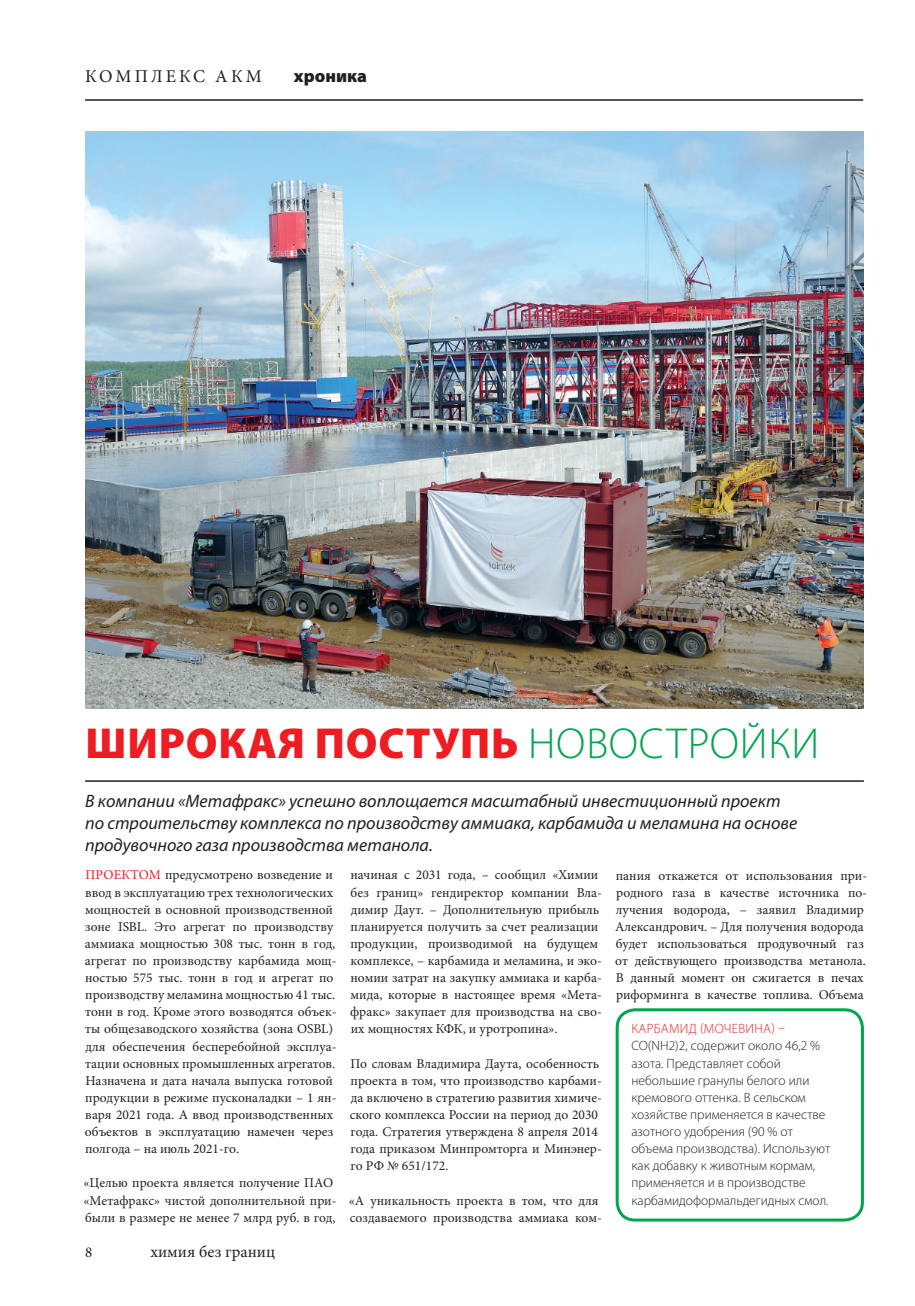
<style>
.page{position:relative;width:915px;height:1306px;background:#fff}
.page>*{position:absolute;margin:0;border:0;box-sizing:border-box;transform-origin:0 0}
.t1{font:300 43.5px "Myriad Pro";color:#00a54f}
.t2{font:900 43.5px "Myriad Pro";color:#ee1d23}
.t3{font:italic 18px/21.6px "Myriad Pro";color:#231f20}
.t4{font:18px "Minion Pro";letter-spacing:.17em;color:#231f20}
.t5{font:900 18px "Myriad Pro";color:#231f20}
.t6{font:16.5px "Minion Pro";color:#231f20}
.t7{font:15px "Minion Pro";color:#231f20}
.t8{font:13.5px/17.1px "Minion Pro";color:#231f20}
.t9{font:300 13.5px/17.1px "Myriad Pro";color:#231f20}
.t10{font:300 13.5px "Myriad Pro";color:#ee1d23}
.s1{font-weight:900;color:#ee1d23}
.s2{color:#ee1d23}
</style>
<div class="page">
<hr style="left:85px;top:99px;width:777px;height:2px;background:#231f20">
<hr style="left:85px;top:780px;width:778px;height:1px;background:#231f20">
<img style="left:85px;top:132px;width:778px;height:576px">
<div style="left:615px;top:1008px;width:248px;height:213px;border:3px solid #00a54f;border-radius:18px"></div>
<h2 class="t4" style="left:85px;top:64px;width:178px">КОМПЛЕКС АКМ</h2>
<h2 class="t5" style="left:294px;top:63px;width:75px">хроника</h2>
<h1 class="t2" style="left:85px;top:714px;width:131px">Широкая</h1>
<h1 class="t2" style="left:314px;top:714px;width:30px">пост</h1>
<h1 class="t1" style="left:432px;top:717px;width:123px"><span class="s1">упь</span> новостро</h1>
<h1 class="t1" style="left:739px;top:717px;width:52px">йки</h1>
<h2 class="t3" style="left:85px;top:790px;width:713px">В компании «Метафракс» успешно воплощается масштабный инвестиционный проект по строительству комплекса по производству аммиака, карбамида и меламина на основе продувочного газа производства метанола.</h2>
<p class="t8" style="left:85px;top:866px;width:253px"><span class="s2">ПРОЕКТОМ</span> предусмотрено возведение и ввод в эксплуатацию трех технологических мощностей в основной производственной зоне ISBL. Это агрегат по производству аммиака мощностью 308 тыс. тонн в год, агрегат по производству карбамида мощ&shy;ностью 575 тыс. тонн в год и агрегат по производству меламина мощностью 41 тыс. тонн в год. Кроме этого возводятся объек&shy;ты общезаводского хозяйства (зона OSBL) для обеспечения бесперебойной эксплуа&shy;тации основных промышленных агрегатов.<br>Назначена и дата начала выпуска готовой продукции в режиме пусконаладки – 1 ян&shy;варя 2021 года. А ввод производственных объектов в эксплуатацию намечен через полгода – на июль 2021-го.</p>
<p class="t8" style="left:84px;top:1174px;width:254px">«Целью проекта является получение ПАО «Метафракс» чистой дополнительной при&shy;были в размере не менее 7 млрд руб. в год,</p>
<p class="t7" style="left:85px;top:1242px;width:9px">8</p>
<p class="t6" style="left:150px;top:1240px;width:126px">химия без границ</p>
<p class="t8" style="left:350px;top:866px;width:253px">начиная с 2031 года, – сообщил «Химии без границ» гендиректор компании Вла&shy;димир Даут. – Дополнительную прибыль планируется получить за счет реализации продукции, производимой на будущем комплексе, – карбамида и меламина, и эко&shy;номии затрат на закупку аммиака и карба&shy;мида, которые в настоящее время «Мета&shy;фракс» закупает для производства на сво&shy;их мощностях КФК, и уротропина».</p>
<p class="t8" style="left:349px;top:1054px;width:253px">По словам Владимира Даута, особенность проекта в том, что производство карбами&shy;да включено в стратегию развития химиче&shy;ского комплекса России на период до 2030 года. Стратегия утверждена 8 апреля 2014 года приказом Минпромторга и Минэнер&shy;го РФ № 651/172.</p>
<p class="t8" style="left:349px;top:1191px;width:254px">«А уникальность проекта в том, что для создаваемого производства аммиака ком-</p>
<p class="t8" style="left:615px;top:866px;width:253px">пания откажется от использования при&shy;родного газа в качестве источника по&shy;лучения водорода, – заявил Владимир Александрович. – Для получения водорода будет использоваться продувочный газ от действующего производства метанола.<br>В данный момент он сжигается в печах риформинга в качестве топлива. Объема</p>
<p class="t10" style="left:631px;top:1020px;width:17px">Карбамид</p>
<p class="t10" style="left:699px;top:1020px;width:41px">(мочевина</p>
<p class="t10" style="left:771px;top:1020px;width:15px">) –</p>
<p class="t9" style="left:631px;top:1037px;width:200px">CO(NH2)2, содержит около 46,2 % азота. Представляет собой небольшие гранулы белого или кремового оттенка. В сельском хозяйстве применяется в качестве азотного удобрения (90 % от объема производства). Используют как добавку к животным кормам, применяется и в производстве карбамидоформальдегидных смол.</p>
</div>
